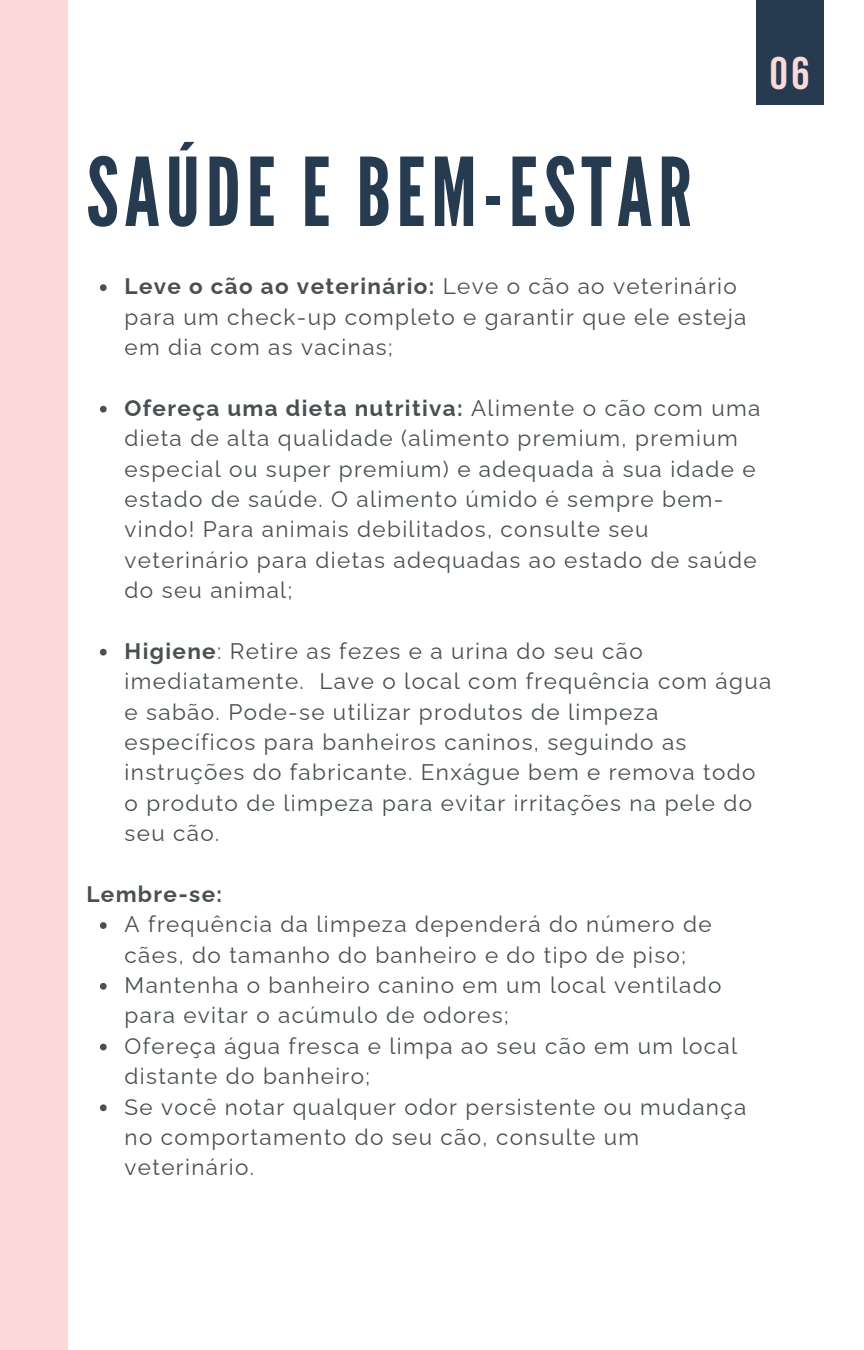
<style>
.page{position:relative;width:864px;height:1350px;background:#fff}
.page>*{position:absolute;margin:0;border:0;box-sizing:border-box;transform-origin:0 0}
.t1{font:94.5px "League Gothic";letter-spacing:.06em;color:#263b50}
.t2{font:700 45.45px "Bebas Neue";color:#fdd8d9}
.t3{font:22.5px/30.4px "Raleway";letter-spacing:.06em;color:#495052}
.t4{font:700 22.5px "Raleway";letter-spacing:.06em;color:#495052}
.s1{font-weight:700}
</style>
<div class="page">
<svg style="left:100px;top:284px;width:7px;height:7px"></svg>
<svg style="left:100px;top:406px;width:7px;height:7px"></svg>
<svg style="left:100px;top:649px;width:7px;height:7px"></svg>
<svg style="left:100px;top:922px;width:7px;height:7px"></svg>
<svg style="left:100px;top:983px;width:7px;height:7px"></svg>
<svg style="left:100px;top:1044px;width:7px;height:6px"></svg>
<svg style="left:100px;top:1104px;width:7px;height:7px"></svg>
<div style="left:756px;top:0;width:67px;height:105px;background:#263b50"></div>
<div style="left:0;top:0;width:68px;height:1350px;background:#fdd8d9"></div>
<p class="t2" style="left:770px;top:55px;width:41px">06</p>
<p class="t1" style="left:86px;top:138px;width:607px">SAÚDE E BEM-ESTAR</p>
<p class="t3" style="left:125px;top:271px;width:623px"><span class="s1">Leve o cão ao veterinário:</span> Leve o cão ao veterinário para um check-up completo e garantir que ele esteja em dia com as vacinas;</p>
<h1 class="t3" style="left:125px;top:393px;width:637px"><span class="s1">Ofereça uma dieta nutritiva:</span> Alimente o cão com uma dieta de alta qualidade (alimento premium, premium especial ou super premium) e adequada à sua idade e estado de saúde. O alimento úmido é sempre bem&shy;vindo! Para animais debilitados, consulte seu veterinário para dietas adequadas ao estado de saúde do seu animal;</h1>
<p class="t3" style="left:125px;top:636px;width:648px"><span class="s1">Higiene</span>: Retire as fezes e a urina do seu cão imediatamente. Lave o local com frequência com água e sabão. Pode-se utilizar produtos de limpeza específicos para banheiros caninos, seguindo as instruções do fabricante. Enxágue bem e remova todo o produto de limpeza para evitar irritações na pele do seu cão.</p>
<p class="t4" style="left:86px;top:881px;width:137px">Lembre-se:</p>
<p class="t3" style="left:125px;top:909px;width:588px">A frequência da limpeza dependerá do número de cães, do tamanho do banheiro e do tipo de piso;</p>
<h2 class="t3" style="left:125px;top:970px;width:598px">Mantenha o banheiro canino em um local ventilado para evitar o acúmulo de odores;</h2>
<p class="t3" style="left:125px;top:1031px;width:614px">Ofereça água fresca e limpa ao seu cão em um local distante do banheiro;</p>
<p class="t3" style="left:125px;top:1091px;width:623px">Se você notar qualquer odor persistente ou mudança no comportamento do seu cão, consulte um veterinário.</p>
</div>
